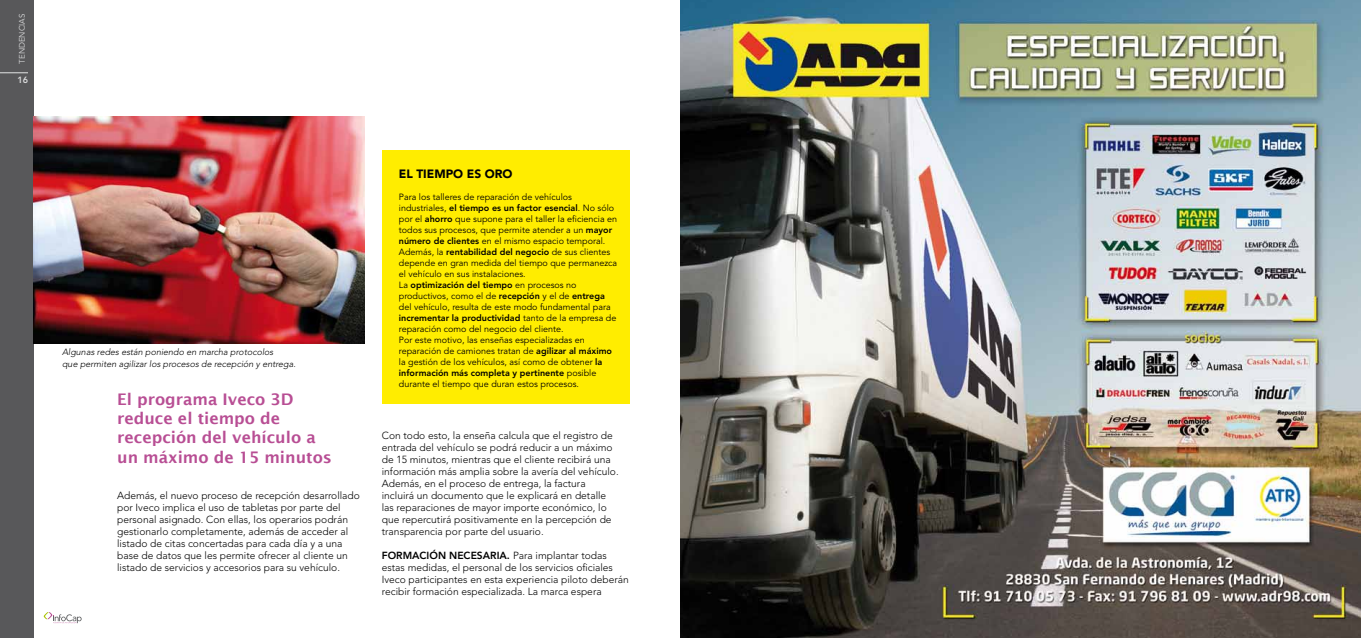
<style>
.page{position:relative;width:1361px;height:638px;background:#fff}
.page>*{position:absolute;margin:0;border:0;box-sizing:border-box;transform-origin:0 0}
.t1{font:600 16px/19.2px "Lucida Sans";color:#b84e94}
.t2{font:900 12px "Avenir";color:#000}
.t3{font:300 10.2px/12px "Avenir";color:#000}
.t4{font:9px/11px "Avenir";color:#000}
.t5{font:italic 300 9px/12px "Avenir";color:#000}
.t6{font:800 9px "Avenir";color:#d9dadb}
.t7{font:8px "Avenir";color:#d9dadb}
.s1{font-weight:800}
</style>
<div class="page">
<div style="left:0;top:0;width:34px;height:638px;background:#58585a"></div>
<svg style="left:0;top:73px;width:28px;height:1px"></svg>
<svg style="left:44px;top:612px;width:38px;height:12px"></svg>
<img style="left:34px;top:117px;width:331px;height:226px">
<div style="left:382px;top:151px;width:247px;height:253px;background:#ffed00"></div>
<img style="left:680px;top:0;width:681px;height:638px">
<p class="t7" style="left:18px;top:64px;width:52px;rotate:-90deg">TENDENCIAS</p>
<p class="t6" style="left:17px;top:74px;width:12px">16</p>
<p class="t5" style="left:62px;top:345px;width:235px">Algunas redes están poniendo en marcha protocolos<br>que permiten agilizar los procesos de recepción y entrega.</p>
<h1 class="t1" style="left:117px;top:390px;width:216px">El programa Iveco 3D reduce el tiempo de recepción del vehículo a un máximo de 15 minutos</h1>
<p class="t3" style="left:117px;top:489px;width:244px">Además, el nuevo proceso de recepción desarrollado por Iveco implica el uso de tabletas por parte del personal asignado. Con ellas, los operarios podrán gestionarlo completamente, además de acceder al listado de citas concertadas para cada día y a una base de datos que les permite ofrecer al cliente un listado de servicios y accesorios para su vehículo.</p>
<p class="t2" style="left:399px;top:167px;width:115px">EL TIEMPO ES ORO</p>
<p class="t4" style="left:399px;top:192px;width:220px">Para los talleres de reparación de vehículos industriales, <span class="s1">el tiempo es un factor esencial</span>. No sólo por el <span class="s1">ahorro</span> que supone para el taller la eficiencia en todos sus procesos, que permite atender a un <span class="s1">mayor número de clientes</span> en el mismo espacio temporal.<br>Además, la <span class="s1">rentabilidad del negocio</span> de sus clientes depende en gran medida del tiempo que permanezca el vehículo en sus instalaciones.<br>La <span class="s1">optimización del tiempo</span> en procesos no productivos, como el de <span class="s1">recepción</span> y el de <span class="s1">entrega </span>del vehículo, resulta de este modo fundamental para <span class="s1">incrementar la productividad</span> tanto de la empresa de reparación como del negocio del cliente.<br>Por este motivo, las enseñas especializadas en reparación de camiones tratan de <span class="s1">agilizar al máximo </span>la gestión de los vehículos, así como de obtener <span class="s1">la información más completa y pertinente</span> posible durante el tiempo que duran estos procesos.</p>
<p class="t3" style="left:382px;top:429px;width:238px">Con todo esto, la enseña calcula que el registro de entrada del vehículo se podrá reducir a un máximo de 15 minutos, mientras que el cliente recibirá una información más amplia sobre la avería del vehículo.<br>Además, en el proceso de entrega, la factura incluirá un documento que le explicará en detalle las reparaciones de mayor importe económico, lo que repercutirá positivamente en la percepción de transparencia por parte del usuario.</p>
<p class="t3" style="left:382px;top:549px;width:249px"><span class="s1">FORMACIÓN NECESARIA.</span> Para implantar todas estas medidas, el personal de los servicios oficiales Iveco participantes en esta experiencia piloto deberán recibir formación especializada. La marca espera</p>
</div>
